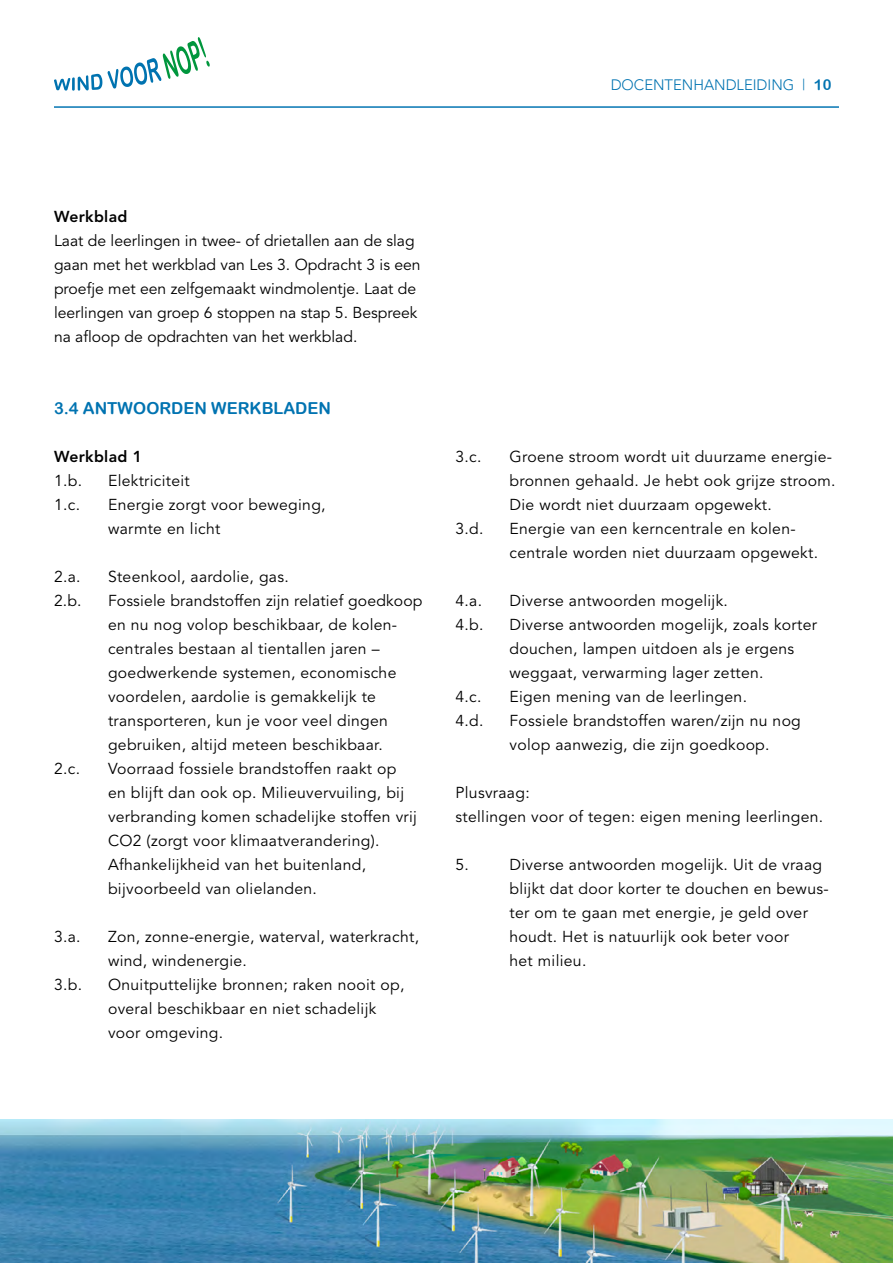
<style>
.page{position:relative;width:893px;height:1263px;background:#fff}
.page>*{position:absolute;margin:0;border:0;box-sizing:border-box;transform-origin:0 0}
.Kop_-_Vraag_-_blauw{font:16.5px "Arial Rounded MT Bold";color:#0073b1}
.Lopende_tekst{font:15.75px/24px "Avenir";letter-spacing:.02em;color:#000}
.Lopende_tekst-2{font:15.75px/24px "Avenir";color:#000}
.Lopende_tekst-3{font:800 15.75px "Avenir";letter-spacing:.02em;color:#000}
.t1{font:300 15px "Avenir";color:#0073b1}
.s1{font-family:"Arial Rounded MT Bold";font-weight:400}
</style>
<div class="page">
<hr style="left:54px;top:106px;width:785px;height:2px;background:#0073b1">
<svg style="left:54px;top:74px;width:48px;height:17px"></svg>
<svg style="left:108px;top:37px;width:102px;height:52px"></svg>
<img style="left:0;top:1119px;width:893px;height:144px">
<p class="t1" style="left:611px;top:76px;width:222px">DOCENTENHANDLEIDING | <span class="s1">10</span></p>
<p class="Lopende_tekst-3" style="left:54px;top:207px;width:75px">Werkblad</p>
<p class="Lopende_tekst-2" style="left:54px;top:229px;width:368px">Laat de leerlingen in twee- of drietallen aan de slag gaan met het werkblad van Les 3. Opdracht 3 is een proefje met een zelfgemaakt windmolentje. Laat de leerlingen van groep 6 stoppen na stap 5. Bespreek na afloop de opdrachten van het werkblad.</p>
<p class="Kop_-_Vraag_-_blauw" style="left:54px;top:398px;width:278px">3.4 ANTWOORDEN WERKBLADEN</p>
<p class="Lopende_tekst-3" style="left:54px;top:447px;width:90px">Werkblad 1</p>
<p class="Lopende_tekst" style="left:54px;top:469px;width:30px">1.b.</p>
<p class="Lopende_tekst" style="left:108px;top:469px;width:83px">Elektriciteit</p>
<p class="Lopende_tekst" style="left:54px;top:493px;width:28px">1.c.</p>
<p class="Lopende_tekst" style="left:108px;top:493px;width:219px">Energie zorgt voor beweging, warmte en licht</p>
<p class="Lopende_tekst" style="left:54px;top:565px;width:28px">2.a.</p>
<p class="Lopende_tekst" style="left:108px;top:565px;width:182px">Steenkool, aardolie, gas.</p>
<p class="Lopende_tekst" style="left:54px;top:589px;width:29px">2.b.</p>
<p class="Lopende_tekst" style="left:108px;top:589px;width:316px">Fossiele brandstoffen zijn relatief goedkoop en nu nog volop beschikbaar, de kolen&shy;centrales bestaan al tientallen jaren – goedwerkende systemen, economische voordelen, aardolie is gemakkelijk te transporteren, kun je voor veel dingen gebruiken, altijd meteen beschikbaar.</p>
<p class="Lopende_tekst" style="left:54px;top:757px;width:28px">2.c.</p>
<p class="Lopende_tekst" style="left:108px;top:757px;width:310px">Voorraad fossiele brandstoffen raakt op en blijft dan ook op. Milieuvervuiling, bij verbranding komen schadelijke stoffen vrij CO2 (zorgt voor klimaatverandering).<br>Afhankelijkheid van het buitenland, bijvoorbeeld van olielanden.</p>
<p class="Lopende_tekst" style="left:54px;top:925px;width:28px">3.a.</p>
<p class="Lopende_tekst" style="left:108px;top:925px;width:313px">Zon, zonne-energie, waterval, waterkracht, wind, windenergie.</p>
<p class="Lopende_tekst" style="left:54px;top:973px;width:30px">3.b.</p>
<p class="Lopende_tekst" style="left:108px;top:973px;width:298px">Onuitputtelijke bronnen; raken nooit op, overal beschikbaar en niet schadelijk voor omgeving.</p>
<p class="Lopende_tekst" style="left:455px;top:445px;width:28px">3.c.</p>
<p class="Lopende_tekst" style="left:509px;top:445px;width:327px">Groene stroom wordt uit duurzame energie&shy;bronnen gehaald. Je hebt ook grijze stroom.<br>Die wordt niet duurzaam opgewekt.</p>
<p class="Lopende_tekst" style="left:455px;top:517px;width:30px">3.d.</p>
<p class="Lopende_tekst" style="left:509px;top:517px;width:310px">Energie van een kerncentrale en kolen&shy;centrale worden niet duurzaam opgewekt.</p>
<p class="Lopende_tekst" style="left:455px;top:589px;width:28px">4.a.</p>
<p class="Lopende_tekst" style="left:509px;top:589px;width:220px">Diverse antwoorden mogelijk.</p>
<p class="Lopende_tekst" style="left:455px;top:613px;width:30px">4.b.</p>
<p class="Lopende_tekst" style="left:509px;top:613px;width:309px">Diverse antwoorden mogelijk, zoals korter</p>
<p class="Lopende_tekst" style="left:509px;top:637px;width:286px">douchen, lampen uitdoen als je ergens weggaat, verwarming lager zetten.</p>
<p class="Lopende_tekst" style="left:455px;top:685px;width:28px">4.c.</p>
<p class="Lopende_tekst" style="left:509px;top:685px;width:239px">Eigen mening van de leerlingen.</p>
<p class="Lopende_tekst" style="left:455px;top:709px;width:30px">4.d.</p>
<p class="Lopende_tekst" style="left:509px;top:709px;width:293px">Fossiele brandstoffen waren/zijn nu nog volop aanwezig, die zijn goedkoop.</p>
<p class="Lopende_tekst" style="left:455px;top:781px;width:369px">Plusvraag:<br>stellingen voor of tegen: eigen mening leerlingen.</p>
<p class="Lopende_tekst" style="left:455px;top:853px;width:15px">5.</p>
<p class="Lopende_tekst" style="left:509px;top:853px;width:321px">Diverse antwoorden mogelijk. Uit de vraag blijkt dat door korter te douchen en bewus&shy;ter om te gaan met energie, je geld over houdt. Het is natuurlijk ook beter voor<br>het milieu.</p>
</div>
